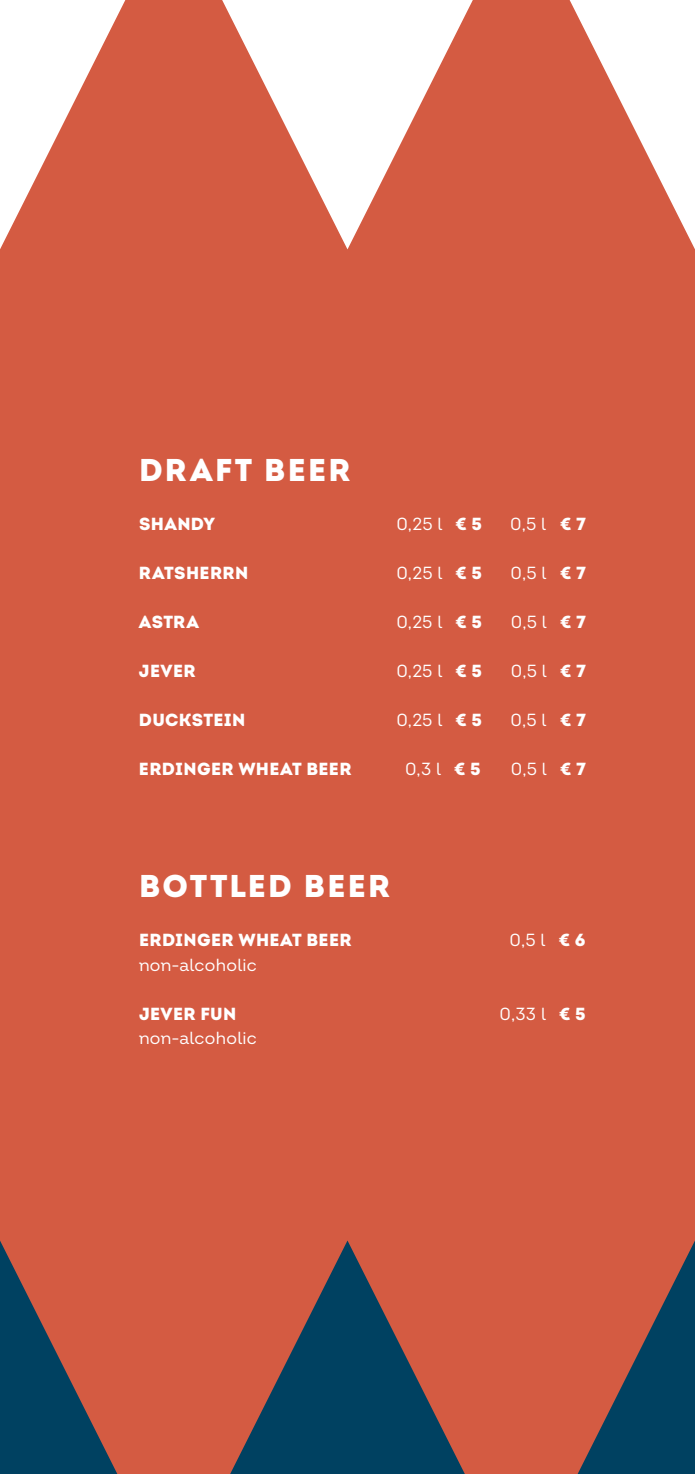
<style>
.page{position:relative;width:695px;height:1474px;background:#fff}
.page>*{position:absolute;margin:0;border:0;box-sizing:border-box;transform-origin:0 0}
.t1{font:31.5px "Intro Black Alt";letter-spacing:.075em;color:#fff}
.t2{font:17.5px "Intro";letter-spacing:.015em;color:#fff}
.t3{font:17.5px "Intro Black Alt";letter-spacing:.02em;color:#fff}
.s1{font-family:"Intro Black Alt"}
</style>
<div class="page">
<div style="left:0;top:0;width:694px;height:1473px;background:#d45b42"></div>
<svg style="left:0;top:1240px;width:694px;height:233px"></svg>
<svg style="left:0;top:0;width:694px;height:249px"></svg>
<h1 class="t1" style="left:139px;top:449px;width:213px">DRAFT BEER</h1>
<p class="t3" style="left:139px;top:512px;width:78px">SHANDY</p>
<p class="t2" style="left:396px;top:513px;width:87px">0,25 l <span class="s1">€ 5</span></p>
<p class="t2" style="left:510px;top:513px;width:77px">0,5 l <span class="s1">€ 7</span></p>
<p class="t3" style="left:139px;top:561px;width:111px">RATSHERRN</p>
<p class="t2" style="left:396px;top:562px;width:87px">0,25 l <span class="s1">€ 5</span></p>
<p class="t2" style="left:510px;top:562px;width:77px">0,5 l <span class="s1">€ 7</span></p>
<p class="t3" style="left:139px;top:610px;width:61px">ASTRA</p>
<p class="t2" style="left:396px;top:611px;width:87px">0,25 l <span class="s1">€ 5</span></p>
<p class="t2" style="left:511px;top:611px;width:76px">0,5 l <span class="s1">€ 7</span></p>
<p class="t3" style="left:139px;top:659px;width:58px">JEVER</p>
<p class="t2" style="left:396px;top:660px;width:87px">0,25 l <span class="s1">€ 5</span></p>
<p class="t2" style="left:511px;top:660px;width:76px">0,5 l <span class="s1">€ 7</span></p>
<p class="t3" style="left:139px;top:708px;width:108px">DUCKSTEIN</p>
<p class="t2" style="left:396px;top:709px;width:87px">0,25 l <span class="s1">€ 5</span></p>
<p class="t2" style="left:510px;top:709px;width:77px">0,5 l <span class="s1">€ 7</span></p>
<p class="t3" style="left:139px;top:757px;width:214px">ERDINGER WHEAT BEER</p>
<p class="t2" style="left:405px;top:758px;width:77px">0,3 l <span class="s1">€ 5</span></p>
<p class="t2" style="left:510px;top:758px;width:76px">0,5 l <span class="s1">€ 7</span></p>
<h1 class="t1" style="left:139px;top:866px;width:253px">BOTTLED BEER</h1>
<p class="t3" style="left:139px;top:929px;width:214px">ERDINGER WHEAT BEER</p>
<p class="t2" style="left:509px;top:929px;width:78px">0,5 l <span class="s1">€ 6</span></p>
<p class="t2" style="left:139px;top:954px;width:119px">non-alcoholic</p>
<p class="t3" style="left:139px;top:1002px;width:99px">JEVER FUN</p>
<p class="t2" style="left:499px;top:1003px;width:88px">0,33 l <span class="s1">€ 5</span></p>
<p class="t2" style="left:139px;top:1027px;width:119px">non-alcoholic</p>
</div>
